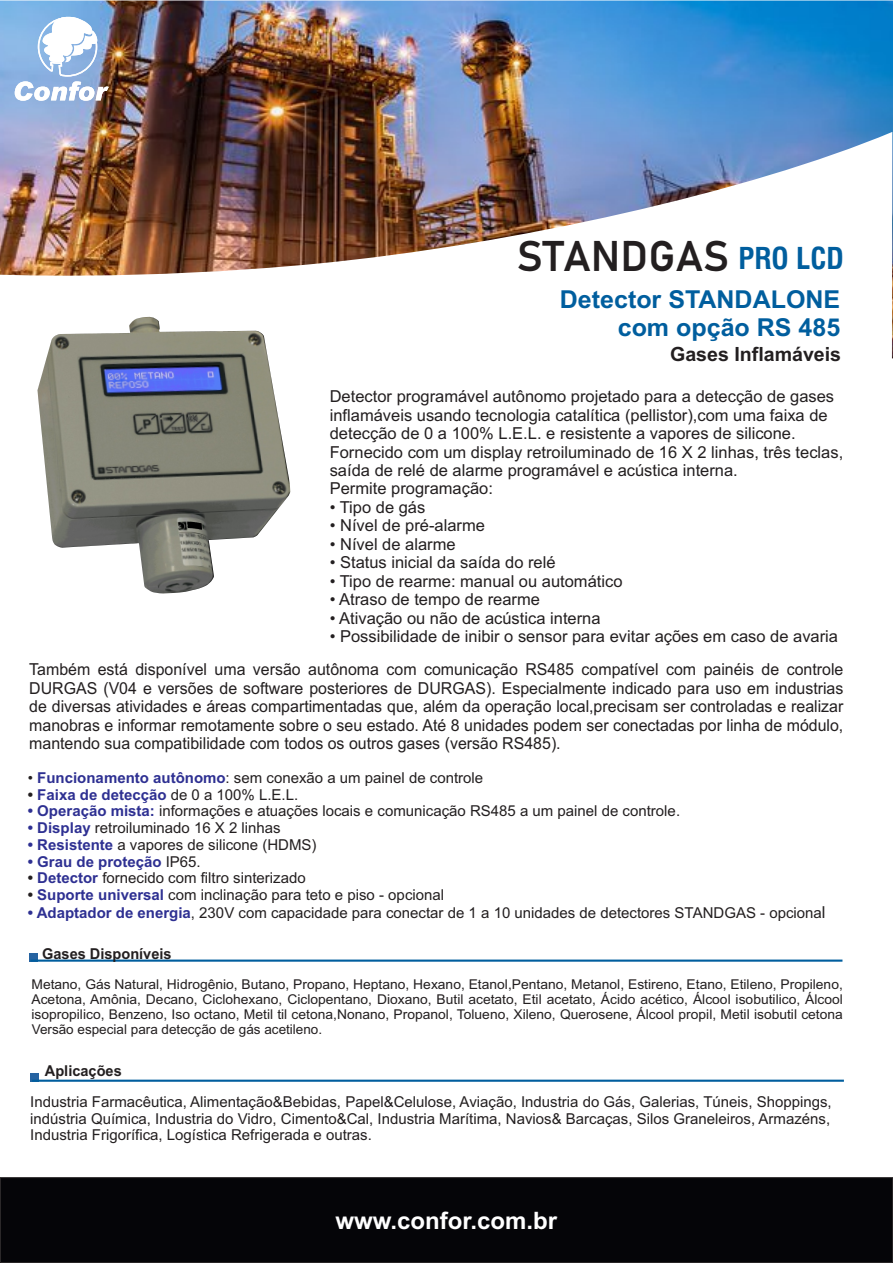
<style>
.page{position:relative;width:893px;height:1263px;background:#fff}
.page>*{position:absolute;margin:0;border:0;box-sizing:border-box;transform-origin:0 0}
.t1{font:42.3px "Bahnschrift";color:#231f20}
.t2{font:700 condensed 29.4px "Swiss 721 BT";color:#005e9e}
.t3{font:700 24.75px/27.6px "Arial";color:#005e9e;text-align:right}
.t4{font:700 24px "Arial";color:#fff}
.t5{font:700 19.65px "Arial";color:#231f20}
.t6{font:16.5px/18.5px "Arial";color:#231f20}
.t7{font:15px/16.8px "Arial";color:#231f20;text-align:justify}
.t8{font:700 15px "Arial";color:#2e3092}
.t9{font:700 15px "Arial";color:#231f20}
.t10{font:13.5px/15.1px "Arial";color:#231f20;text-align:justify}
.s1{font-weight:700;color:#2e3092}
.s2{color:#231f20}
.s3{font-weight:400;color:#231f20}
.s4{font-weight:700}
.s5{font-size:16.5px}
</style>
<div class="page">
<img style="left:0;top:1px;width:893px;height:358px">
<div style="left:0;top:1177px;width:893px;height:86px;background:#050508"></div>
<img style="left:0;top:132px;width:892px;height:462px">
<div style="left:29px;top:953px;width:9px;height:9px;background:#2663a1"></div>
<div style="left:31px;top:1073px;width:8px;height:9px;background:#2663a1"></div>
<hr style="left:30px;top:959px;width:812px;height:3px;background:#005e9e">
<hr style="left:32px;top:1079px;width:812px;height:3px;background:#005e9e">
<svg style="left:15px;top:16px;width:94px;height:85px"></svg>
<img style="left:37px;top:317px;width:253px;height:276px">
<svg style="left:187px;top:522px;width:15px;height:8px"></svg>
<h1 class="t1" style="left:517px;top:237px;width:214px">STANDGAS</h1>
<h3 class="t3" style="left:560px;top:288px;width:282px">Detector STANDALONE com opção RS 485</h3>
<h2 class="t2" style="left:738px;top:247px;width:107px">PRO LCD</h2>
<p class="t5" style="left:670px;top:346px;width:173px">Gases Inflamáveis</p>
<p class="t6" style="left:330px;top:389px;width:515px">Detector programável autônomo projetado para a detecção de gases inflamáveis usando tecnologia catalítica (pellistor),com uma faixa de detecção de 0 a 100% L.E.L. e resistente a vapores de silicone.<br>Fornecido com um display retroiluminado de 16 X 2 linhas, três teclas, saída de relé de alarme programável e acústica interna.<br>Permite programação:</p>
<p class="t6" style="left:330px;top:499px;width:97px">• Tipo de gás</p>
<p class="t6" style="left:330px;top:518px;width:157px">• Nível de pré-alarme</p>
<p class="t6" style="left:330px;top:536px;width:127px">• Nível de alarme</p>
<p class="t6" style="left:330px;top:555px;width:227px">• Status inicial da saída do relé</p>
<p class="t6" style="left:330px;top:573px;width:294px">• Tipo de rearme: manual ou automático</p>
<p class="t6" style="left:330px;top:591px;width:212px">• Atraso de tempo de rearme</p>
<p class="t6" style="left:330px;top:610px;width:272px">• Ativação ou não de acústica interna</p>
<p class="t6" style="left:29px;top:621px;width:816px;line-height:33.3px;text-indent:300px">• Possibilidade de inibir o sensor para evitar ações em caso de avaria<br>Também está disponível uma versão autônoma com comunicação RS485 compatível com painéis de controle</p>
<p class="t6" style="left:29px;top:680px;width:816px;text-align:justify">DURGAS (V04 e versões de software posteriores de DURGAS). Especialmente indicado para uso em industrias de diversas atividades e áreas compartimentadas que, além da operação local,precisam ser controladas e realizar manobras e informar remotamente sobre o seu estado. Até 8 unidades podem ser conectadas por linha de módulo, mantendo sua compatibilidade com todos os outros gases (versão RS485).</p>
<p class="t7" style="left:28px;top:770px;width:457px">• <span class="s1">Funcionamento autônomo</span>: sem conexão a um painel de controle</p>
<p class="t8" style="left:28px;top:789px;width:272px"><span class="s2">•</span> Faixa de detecção <span class="s3">de 0 a 100% L.E.L.</span></p>
<p class="t7" style="left:28px;top:804px;width:654px"><span class="s1">• Operação mista:</span> informações e atuações locais e comunicação RS485 a um painel de controle.</p>
<p class="t7" style="left:28px;top:821px;width:254px"><span class="s1">• Display</span> retroiluminado 16 X 2 linhas</p>
<p class="t7" style="left:28px;top:837px;width:290px"><span class="s1">• Resistente</span> a vapores de silicone (HDMS)</p>
<p class="t8" style="left:28px;top:856px;width:174px">• Grau de proteção <span class="s3">IP65.</span></p>
<p class="t7" style="left:28px;top:871px;width:279px"><span class="s4">•</span> <span class="s1">Detector</span> fornecido com filtro sinterizado</p>
<p class="t7" style="left:28px;top:888px;width:418px"><span class="s4">•</span> <span class="s1">Suporte universal</span> com inclinação para teto e piso - opcional</p>
<p class="t7" style="left:28px;top:906px;width:799px"><span class="s1">• Adaptador de energia</span>, 230V com capacidade para conectar de 1 a 10 unidades de detectores STANDGAS - opciona<span class="s5">l</span></p>
<p class="t9" style="left:42px;top:948px;width:131px">Gases Disponíveis</p>
<p class="t10" style="left:31px;top:977px;width:813px">Metano, Gás Natural, Hidrogênio, Butano, Propano, Heptano, Hexano, Etanol,Pentano, Metanol, Estireno, Etano, Etileno, Propileno, Acetona, Amônia, Decano, Ciclohexano, Ciclopentano, Dioxano, Butil acetato, Etil acetato, Ácido acético, Álcool isobutilico, Álcool isopropilico, Benzeno, Iso octano, Metil til cetona,Nonano, Propanol, Tolueno, Xileno, Querosene, Álcool propil, Metil isobutil cetona</p>
<p class="t10" style="left:32px;top:1022px;width:292px">Versão especial para detecção de gás acetileno.</p>
<p class="t9" style="left:45px;top:1064px;width:78px">Aplicações</p>
<p class="t7" style="left:30px;top:1094px;width:803px">Industria Farmacêutica, Alimentação&amp;Bebidas, Papel&amp;Celulose, Aviação, Industria do Gás, Galerias, Túneis, Shoppings, indústria Química, Industria do Vidro, Cimento&amp;Cal, Industria Marítima, Navios&amp; Barcaças, Silos Graneleiros, Armazéns, Industria Frigorífica, Logística Refrigerada e outras.</p>
<h3 class="t4" style="left:335px;top:1211px;width:223px">www.confor.com.br</h3>
</div>
